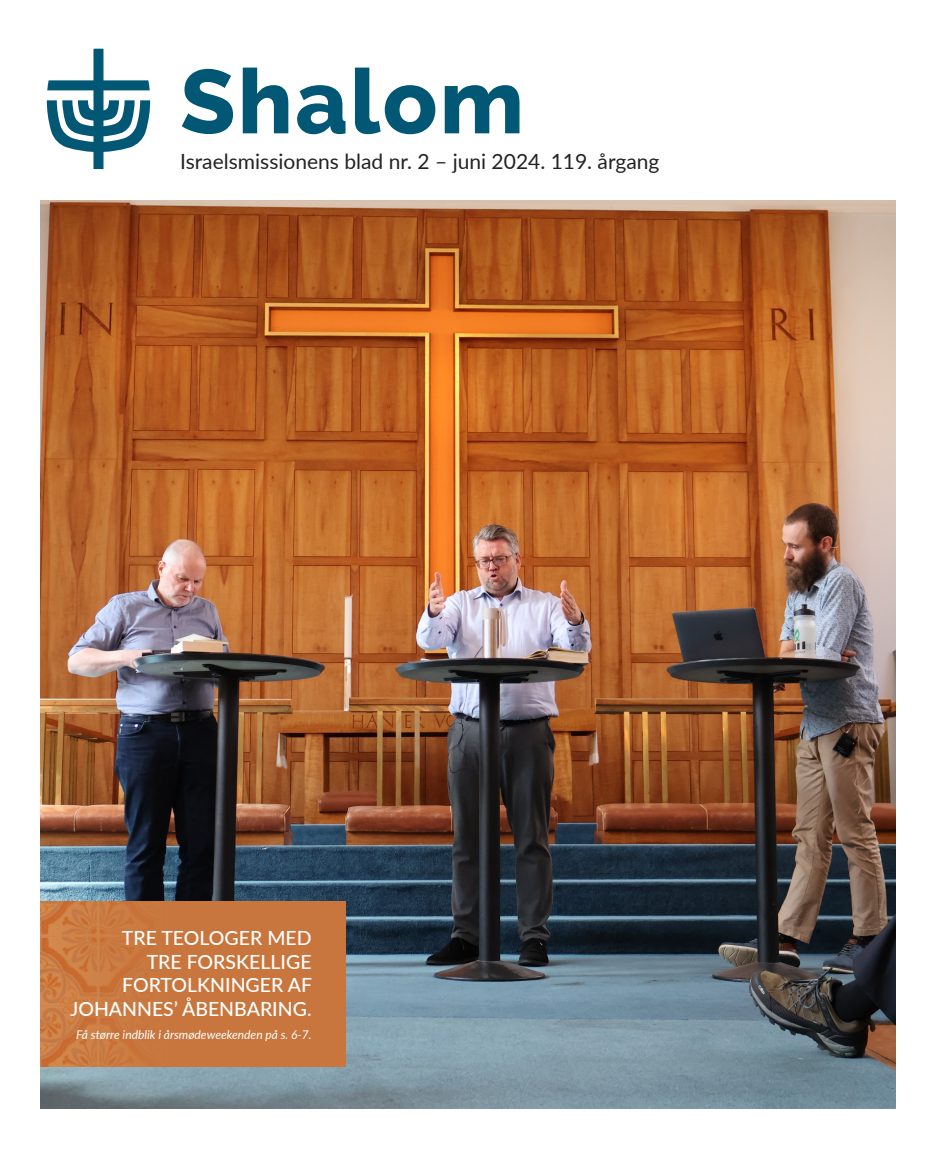
<style>
.page{position:relative;width:936px;height:1149px;background:#fff}
.page>*{position:absolute;margin:0;border:0;box-sizing:border-box;transform-origin:0 0}
.t1{font:800 90px "Raleway";letter-spacing:.025em;color:#025774}
.t2{font:21px "Lato";color:#232323}
.t3{font:500 19.5px/23.4px "Lato";color:#fff;text-align:right}
.t4{font:italic 12px "Lato";color:#fff}
</style>
<div class="page">
<img style="left:40px;top:200px;width:855px;height:908px">
<svg style="left:47px;top:49px;width:103px;height:120px"></svg>
<div style="left:40px;top:901px;width:305px;height:165px;background:#c8763d"></div>
<img style="left:40px;top:901px;width:80px;height:165px">
<h1 class="t1" style="left:180px;top:50px;width:345px">Shalom</h1>
<p class="t2" style="left:180px;top:146px;width:481px">Israelsmissionens blad nr. 2 – juni 2024. 119. årgang</p>
<p class="t3" style="left:70px;top:925px;width:243px">TRE TEOLOGER MED<br>TRE FORSKELLIGE<br>FORTOLKNINGER AF<br>JOHANNES’ ÅBENBARING.</p>
<p class="t4" style="left:76px;top:1025px;width:237px">Få større indblik i årsmødeweekenden på s. 6-7.</p>
</div>
